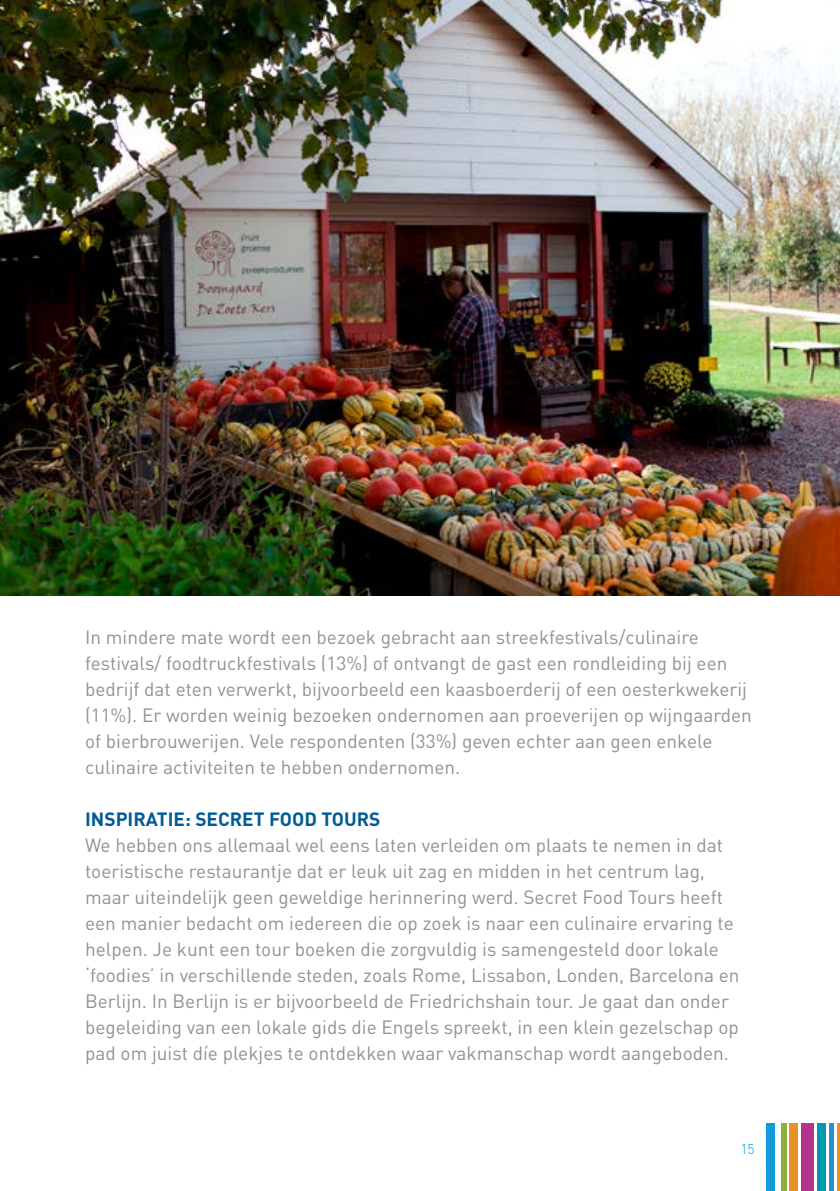
<style>
.page{position:relative;width:840px;height:1191px;background:#fff}
.page>*{position:absolute;margin:0;border:0;box-sizing:border-box;transform-origin:0 0}
.t1{font:19px/26px "DIN";color:#929292}
.t2{font:700 19px "DIN";color:#005b94}
.t3{font:300 14px "DIN";color:#009fe3}
</style>
<div class="page">
<svg style="left:774px;top:1123px;width:60px;height:68px"></svg>
<div style="left:766px;top:1123px;width:8px;height:68px;background:#0f9cd8"></div>
<div style="left:780px;top:1123px;width:5px;height:68px;background:#8db03e"></div>
<div style="left:788px;top:1123px;width:9px;height:68px;background:#e99123"></div>
<div style="left:801px;top:1123px;width:12px;height:68px;background:#b2358b"></div>
<div style="left:817px;top:1123px;width:8px;height:68px;background:#009bb3"></div>
<div style="left:828px;top:1123px;width:5px;height:68px;background:#2893d1"></div>
<hr style="left:836px;top:1123px;width:3px;height:68px;background:#e99123">
<img style="left:0;top:0;width:839px;height:595px">
<p class="t1" style="left:85px;top:624px;width:668px">In mindere mate wordt een bezoek gebracht aan streekfestivals/culinaire festivals/ foodtruckfestivals (13%) of ontvangt de gast een rondleiding bij een bedrijf dat eten verwerkt, bijvoorbeeld een kaasboerderij of een oesterkwekerij (11%). Er worden weinig bezoeken ondernomen aan proeverijen op wijngaarden of bierbrouwerijen. Vele respondenten (33%) geven echter aan geen enkele culinaire activiteiten te hebben ondernomen.</p>
<p class="t2" style="left:85px;top:807px;width:297px">INSPIRATIE: SECRET FOOD TOURS</p>
<p class="t1" style="left:85px;top:832px;width:655px">We hebben ons allemaal wel eens laten verleiden om plaats te nemen in dat toeristische restaurantje dat er leuk uit zag en midden in het centrum lag, maar uiteindelijk geen geweldige herinnering werd. Secret Food Tours heeft een manier bedacht om iedereen die op zoek is naar een culinaire ervaring te helpen. Je kunt een tour boeken die zorgvuldig is samengesteld door lokale ‘foodies’ in verschillende steden, zoals Rome, Lissabon, Londen, Barcelona en Berlijn. In Berlijn is er bijvoorbeeld de Friedrichshain tour. Je gaat dan onder begeleiding van een lokale gids die Engels spreekt, in een klein gezelschap op pad om juist díe plekjes te ontdekken waar vakmanschap wordt aangeboden.</p>
<p class="t3" style="left:740px;top:1140px;width:16px">15</p>
</div>
